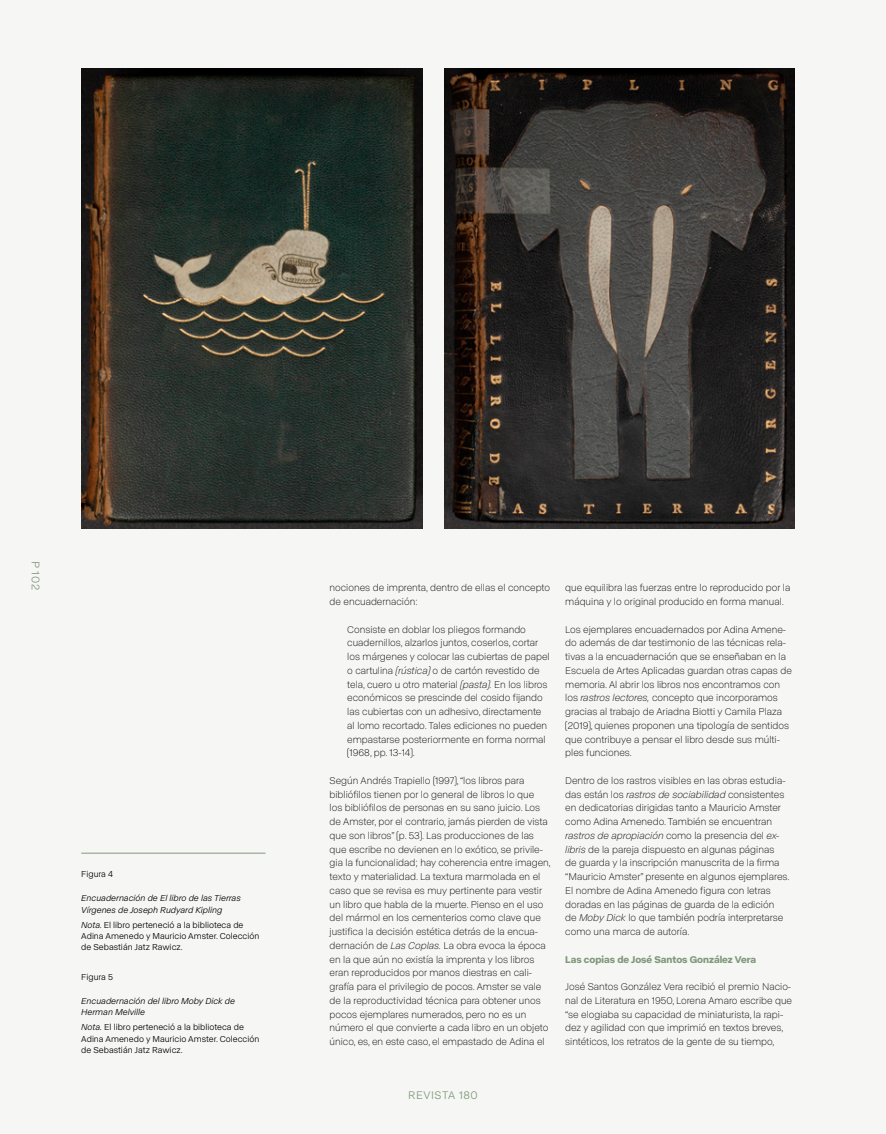
<style>
.page{position:relative;width:886px;height:1134px;background:#f6f7f5}
.page>*{position:absolute;margin:0;border:0;box-sizing:border-box;transform-origin:0 0}
.t1{font:11.25px "ABC Normal";letter-spacing:.05em;color:#81997a}
.t2{font:300 10px/13.8px "ABC Normal";color:#000}
.t3{font:700 10px "ABC Normal";color:#81997a}
.t4{font:8.75px/11.2px "ABC Normal";color:#000}
.t5{font:italic 8.75px/11.2px "ABC Normal";color:#000}
.s1{font-style:italic}
</style>
<div class="page">
<img style="left:81px;top:69px;width:341px;height:460px">
<img style="left:444px;top:69px;width:351px;height:460px">
<hr style="left:81px;top:853px;width:185px;height:1px;background:#81997a">
<p class="t1" style="left:43px;top:561px;width:31px;rotate:90deg">P 102</p>
<p class="t4" style="left:81px;top:868px;width:33px">Figura 4</p>
<p class="t5" style="left:81px;top:892px;width:161px">Encuadernación de El libro de las Tierras<br>Vírgenes de Joseph Rudyard Kipling</p>
<p class="t4" style="left:81px;top:918px;width:180px"><span class="s1">Nota.</span> El libro perteneció a la biblioteca de<br>Adina Amenedo y Mauricio Amster. Colección de Sebastián Jatz Rawicz.</p>
<p class="t4" style="left:81px;top:970px;width:33px">Figura 5</p>
<p class="t5" style="left:81px;top:995px;width:155px">Encuadernación del libro Moby Dick de<br>Herman Melville</p>
<p class="t4" style="left:81px;top:1021px;width:180px"><span class="s1">Nota.</span> El libro perteneció a la biblioteca de<br>Adina Amenedo y Mauricio Amster. Colección de Sebastián Jatz Rawicz.</p>
<p class="t2" style="left:330px;top:580px;width:222px">nociones de imprenta, dentro de ellas el concepto de encuadernación:</p>
<p class="t2" style="left:347px;top:622px;width:204px">Consiste en doblar los pliegos formando cuadernillos, alzarlos juntos, coserlos, cortar los márgenes y colocar las cubiertas de papel o cartulina <span class="s1">(rústica)</span> o de cartón revestido de tela, cuero u otro material <span class="s1">(pasta).</span> En los libros económicos se prescinde del cosido fijando las cubiertas con un adhesivo, directamente al lomo recortado. Tales ediciones no pueden empastarse posteriormente en forma normal (1968, pp. 13-14).</p>
<p class="t2" style="left:330px;top:773px;width:223px">Según Andrés Trapiello (1997), “los libros para bibliófilos tienen por lo general de libros lo que<br>los bibliófilos de personas en su sano juicio. Los de Amster, por el contrario, jamás pierden de vista que son libros” (p. 53). Las producciones de las que escribe no devienen en lo exótico, se privile&shy;gia la funcionalidad; hay coherencia entre imagen, texto y materialidad. La textura marmolada en el caso que se revisa es muy pertinente para vestir un libro que habla de la muerte. Pienso en el uso del mármol en los cementerios como clave que justifica la decisión estética detrás de la encua&shy;dernación de <span class="s1">Las Coplas.</span> La obra evoca la época en la que aún no existía la imprenta y los libros eran reproducidos por manos diestras en cali&shy;grafía para el privilegio de pocos. Amster se vale de la reproductividad técnica para obtener unos pocos ejemplares numerados, pero no es un número el que convierte a cada libro en un objeto único, es, en este caso, el empastado de Adina el</p>
<p class="t2" style="left:565px;top:580px;width:227px">que equilibra las fuerzas entre lo reproducido por la máquina y lo original producido en forma manual.</p>
<p class="t2" style="left:565px;top:622px;width:228px">Los ejemplares encuadernados por Adina Amene&shy;do además de dar testimonio de las técnicas rela&shy;tivas a la encuadernación que se enseñaban en la Escuela de Artes Aplicadas guardan otras capas de memoria. Al abrir los libros nos encontramos con los <span class="s1">rastros lectores,</span> concepto que incorporamos gracias al trabajo de Ariadna Biotti y Camila Plaza (2019), quienes proponen una tipología de sentidos que contribuye a pensar el libro desde sus múlti&shy;ples funciones.</p>
<p class="t2" style="left:565px;top:773px;width:226px">Dentro de los rastros visibles en las obras estudia&shy;das están los <span class="s1">rastros de sociabilidad</span> consistentes en dedicatorias dirigidas tanto a Mauricio Amster como Adina Amenedo. También se encuentran <span class="s1">rastros de apropiación</span> como la presencia del <span class="s1">ex&shy;libris</span> de la pareja dispuesto en algunas páginas<br>de guarda y la inscripción manuscrita de la firma “Mauricio Amster” presente en algunos ejemplares.<br>El nombre de Adina Amenedo figura con letras doradas en las páginas de guarda de la edición<br>de <span class="s1">Moby Dick</span> lo que también podría interpretarse como una marca de autoría.</p>
<p class="t3" style="left:565px;top:952px;width:192px">Las copias de José Santos González Vera</p>
<p class="t2" style="left:565px;top:979px;width:228px">José Santos González Vera recibió el premio Nacio&shy;nal de Literatura en 1950, Lorena Amaro escribe que “se elogiaba su capacidad de miniaturista, la rapi&shy;dez y agilidad con que imprimió en textos breves, sintéticos, los retratos de la gente de su tiempo,</p>
<p class="t1" style="left:408px;top:1088px;width:71px">REVISTA 180</p>
</div>
